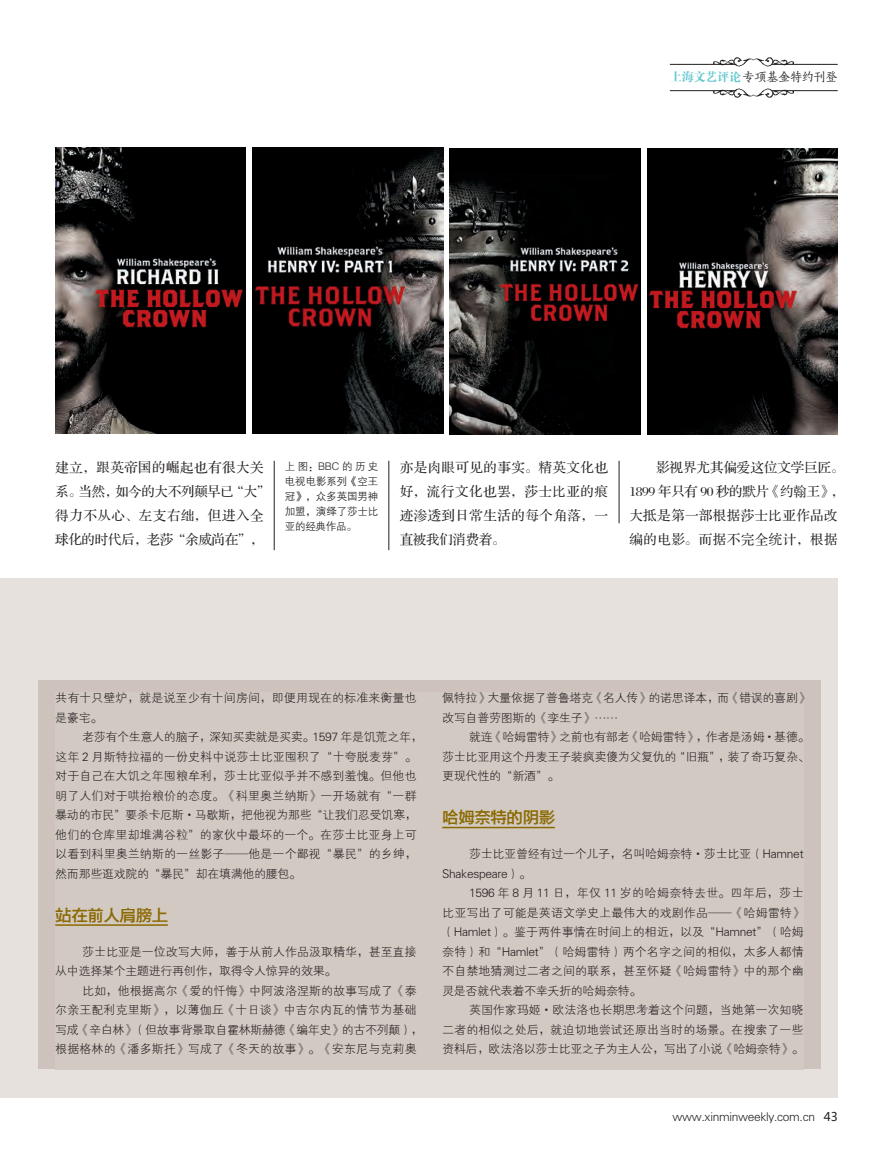
<style>
.page{position:relative;width:893px;height:1157px;background:#fff}
.page>*{position:absolute;margin:0;border:0;box-sizing:border-box;transform-origin:0 0}
.t1{font:16.5px "FZYDZHJW GB1 0";letter-spacing:-.025em;color:#8a6900}
.t2{font:13.5px/24px "FZS3 JW GB1 0";letter-spacing:.035em;color:#231f20}
.t3{font:12.15px "FZSKBXKJW GB1 0";letter-spacing:-.025em;color:#231f20}
.t4{font:12px "FZXH1 JW GB1 0";letter-spacing:-.005em;color:#231f20}
.t5{font:12px "FZXH1 JW GB1 0";letter-spacing:-.025em;color:#231f20}
.t6{font:12px "FZXH1 JW GB1 0";letter-spacing:.03em;color:#231f20}
.t7{font:10.5px/15px "FZZDXJW GB1 0";letter-spacing:-.01em;color:#231f20;text-align:justify}
.s1{font-family:"FZDBSJW GB1 0";color:#63c8cf}
.s2{font-family:"Microsoft Ya Hei"}
</style>
<div class="page">
<img style="left:714px;top:57px;width:80px;height:10px">
<hr style="left:670px;top:64px;width:66px;height:1px;background:#231f20">
<hr style="left:771px;top:64px;width:67px;height:1px;background:#231f20">
<img style="left:714px;top:88px;width:80px;height:10px">
<hr style="left:670px;top:90px;width:66px;height:1px;background:#231f20">
<hr style="left:771px;top:90px;width:67px;height:1px;background:#231f20">
<div style="left:0;top:578px;width:838px;height:519px;background:#e7e1de"></div>
<hr style="left:389px;top:461px;width:1px;height:89px;background:#231f20">
<hr style="left:619px;top:461px;width:1px;height:62px;background:#231f20">
<hr style="left:274px;top:461px;width:1px;height:89px;background:#231f20">
<img style="left:55px;top:148px;width:191px;height:286px">
<img style="left:253px;top:148px;width:190px;height:286px">
<img style="left:450px;top:148px;width:190px;height:286px">
<img style="left:647px;top:148px;width:191px;height:286px">
<div style="left:38px;top:680px;width:783px;height:389px;background:#cdc2bc"></div>
<div style="left:55px;top:692px;width:749px;height:377px;background:#d2c9c2"></div>
<hr style="left:55px;top:924px;width:113px;height:1px;background:#8a6900">
<hr style="left:442px;top:826px;width:113px;height:2px;background:#8a6900">
<p class="t3" style="left:670px;top:71px;width:169px"><span class="s1">上海文艺评论</span>专项基金特约刊登</p>
<p class="t2" style="left:55px;top:456px;width:217px">建立，跟英帝国的崛起也有很大关系。当然，如今的大不列颠早已“大”得力不从心、左支右绌，但进入全球化的时代后，老莎“余威尚在”，</p>
<p class="t2" style="left:400px;top:456px;width:210px;text-align:justify">亦是肉眼可见的事实。精英文化也好，流行文化也罢，莎士比亚的痕迹渗透到日常生活的每个角落，一直被我们消费着。</p>
<p class="t2" style="left:629px;top:456px;width:217px;text-indent:27px">影视界尤其偏爱这位文学巨匠。<br>1899 年只有 90 秒的默片《约翰王》，大抵是第一部根据莎士比亚作品改编的电影。而据不完全统计，根据</p>
<p class="t7" style="left:285px;top:459px;width:95px">上图：BBC 的历史电视电影系列《空王冠》，众多英国男神加盟，演绎了莎士比亚的经典作品。</p>
<p class="t4" style="left:55px;top:691px;width:363px">共有十只壁炉，就是说至少有十间房间，即便用现在的标准来衡量也</p>
<p class="t4" style="left:55px;top:711px;width:49px">是豪宅。</p>
<p class="t5" style="left:82px;top:730px;width:342px">老莎有个生意人的脑子，深知买卖就是买卖。1597 年是饥荒之年，</p>
<p class="t4" style="left:55px;top:750px;width:363px">这年 2 月斯特拉福的一份史料中说莎士比亚囤积了“十夸脱麦芽”。</p>
<p class="t4" style="left:55px;top:769px;width:363px">对于自己在大饥之年囤粮牟利，莎士比亚似乎并不感到羞愧。但他也</p>
<p class="t4" style="left:55px;top:789px;width:363px">明了人们对于哄抬粮价的态度。《科里奥兰纳斯》一开场就有“一群</p>
<p class="t5" style="left:55px;top:808px;width:363px">暴动的市民”要杀卡厄斯·马歇斯，把他视为那些“让我们忍受饥寒，</p>
<p class="t4" style="left:55px;top:828px;width:363px">他们的仓库里却堆满谷粒”的家伙中最坏的一个。在莎士比亚身上可</p>
<p class="t4" style="left:55px;top:847px;width:363px">以看到科里奥兰纳斯的一丝影子——他是一个鄙视“暴民”的乡绅，</p>
<p class="t5" style="left:55px;top:867px;width:248px">然而那些逛戏院的“暴民”却在填满他的腰包。</p>
<p class="t1" style="left:55px;top:905px;width:115px">站在前人肩膀上</p>
<p class="t4" style="left:82px;top:945px;width:336px">莎士比亚是一位改写大师，善于从前人作品汲取精华，甚至直接</p>
<p class="t5" style="left:55px;top:964px;width:283px">从中选择某个主题进行再创作，取得令人惊异的效果。</p>
<p class="t4" style="left:82px;top:984px;width:336px">比如，他根据高尔《爱的忏悔》中阿波洛涅斯的故事写成了《泰</p>
<p class="t4" style="left:55px;top:1003px;width:363px">尔亲王配利克里斯》，以薄伽丘《十日谈》中吉尔内瓦的情节为基础</p>
<p class="t5" style="left:55px;top:1023px;width:369px">写成《辛白林》（但故事背景取自霍林斯赫德《编年史》的古不列颠），</p>
<p class="t4" style="left:55px;top:1042px;width:363px">根据格林的《潘多斯托》写成了《冬天的故事》。《安东尼与克莉奥</p>
<p class="t5" style="left:442px;top:691px;width:369px">佩特拉》大量依据了普鲁塔克《名人传》的诺思译本，而《错误的喜剧》</p>
<p class="t5" style="left:442px;top:711px;width:177px">改写自普劳图斯的《孪生子》……</p>
<p class="t5" style="left:469px;top:730px;width:342px">就连《哈姆雷特》之前也有部老《哈姆雷特》，作者是汤姆·基德。</p>
<p class="t5" style="left:442px;top:750px;width:369px">莎士比亚用这个丹麦王子装疯卖傻为父复仇的“旧瓶”，装了奇巧复杂、</p>
<p class="t4" style="left:442px;top:769px;width:119px">更现代性的“新酒”。</p>
<p class="t1" style="left:442px;top:808px;width:115px">哈姆奈特的阴影</p>
<p class="t4" style="left:469px;top:847px;width:336px">莎士比亚曾经有过一个儿子，名叫哈姆奈特·莎士比亚（Hamnet</p>
<p class="t5" style="left:442px;top:867px;width:90px">Shakespeare）。</p>
<p class="t6" style="left:469px;top:886px;width:336px">1596 年 8 月 11 日，年仅 11 岁的哈姆奈特去世。四年后，莎士</p>
<p class="t4" style="left:442px;top:906px;width:363px">比亚写出了可能是英语文学史上最伟大的戏剧作品——《哈姆雷特》</p>
<p class="t4" style="left:442px;top:925px;width:363px">（Hamlet）。鉴于两件事情在时间上的相近，以及“Hamnet”（哈姆</p>
<p class="t4" style="left:442px;top:945px;width:363px">奈特）和“Hamlet”（哈姆雷特）两个名字之间的相似，太多人都情</p>
<p class="t4" style="left:442px;top:964px;width:363px">不自禁地猜测过二者之间的联系，甚至怀疑《哈姆雷特》中的那个幽</p>
<p class="t5" style="left:442px;top:984px;width:201px">灵是否就代表着不幸夭折的哈姆奈特。</p>
<p class="t4" style="left:469px;top:1003px;width:336px">英国作家玛姬·欧法洛也长期思考着这个问题，当她第一次知晓</p>
<p class="t4" style="left:442px;top:1023px;width:363px">二者的相似之处后，就迫切地尝试还原出当时的场景。在搜索了一些</p>
<p class="t5" style="left:442px;top:1042px;width:363px">资料后，欧法洛以莎士比亚之子为主人公，写出了小说《哈姆奈特》。</p>
<p class="t5" style="left:673px;top:1109px;width:167px">www.xinminweekly.com.cn <span class="s2">43</span></p>
</div>
